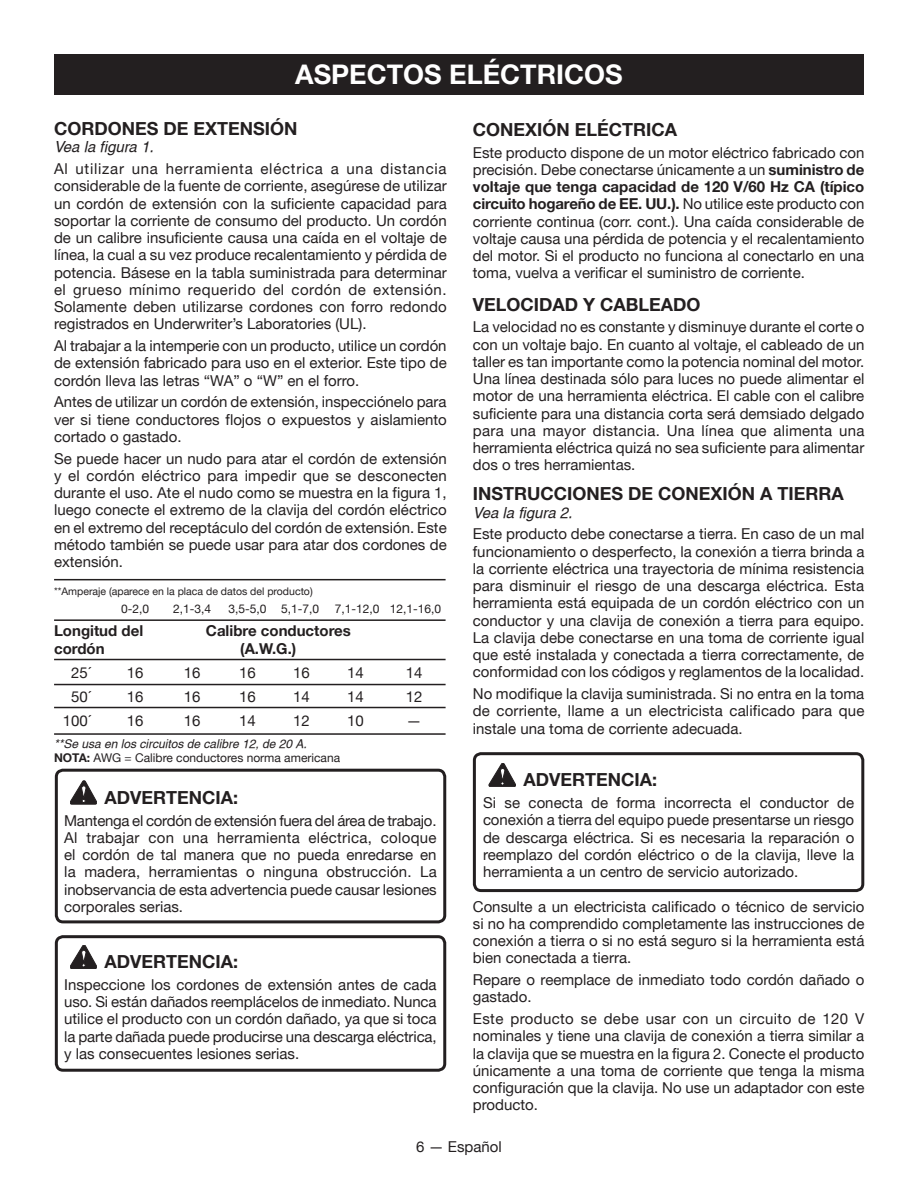
<style>
.page{position:relative;width:918px;height:1188px;background:#fff}
.page>*{position:absolute;margin:0;border:0;box-sizing:border-box;transform-origin:0 0}
.HEADING{font:700 27px "Helvetica Neue";color:#fff}
.Warning{font:700 18px "Helvetica Neue";color:#231f20}
.Heading_2{font:700 18px "Helvetica Neue";color:#231f20}
.Heading_w_figure{font:700 18px "Helvetica Neue";color:#231f20}
.Heading_1__no_space{font:700 18px "Helvetica Neue";color:#231f20}
.Body_text{font:15px/17.2px "Helvetica Neue";color:#231f20;text-align:justify}
.Warning_Text{font:15px/17.2px "Helvetica Neue";color:#231f20;text-align:justify}
.Body_text_not_justif{font:15px/17.2px "Helvetica Neue";color:#231f20;text-align:justify}
.t1{font:700 15px "Helvetica Neue";color:#231f20}
.See_figure{font:italic 15px "Helvetica";color:#231f20}
.t2{font:12px "Helvetica Neue";color:#231f20}
.t3{font:italic 12px "Helvetica";color:#231f20}
.t4{font:10.5px "Helvetica Neue";color:#231f20}
.s1{font-weight:700}
</style>
<div class="page">
<div style="left:54px;top:54px;width:810px;height:40px;background:#231f20"></div>
<svg style="left:70px;top:781px;width:27px;height:23px"></svg>
<svg style="left:70px;top:945px;width:27px;height:24px"></svg>
<svg style="left:489px;top:763px;width:27px;height:24px"></svg>
<hr style="left:54px;top:659px;width:392px;height:1px;background:#231f20">
<hr style="left:54px;top:684px;width:392px;height:1px;background:#231f20">
<hr style="left:54px;top:707px;width:392px;height:1px;background:#231f20">
<hr style="left:54px;top:733px;width:392px;height:2px;background:#231f20">
<hr style="left:54px;top:579px;width:392px;height:1px;background:#231f20">
<hr style="left:54px;top:619px;width:392px;height:2px;background:#231f20">
<div style="left:473px;top:752px;width:391px;height:140px;border:3px solid #231f20;border-radius:7px"></div>
<div style="left:55px;top:935px;width:391px;height:137px;border:3px solid #231f20;border-radius:7px"></div>
<div style="left:55px;top:769px;width:391px;height:154px;border:3px solid #231f20;border-radius:7px"></div>
<p class="HEADING" style="left:295px;top:58px;width:329px">ASPECTOS ELÉCTRICOS</p>
<p class="Heading_1__no_space" style="left:54px;top:117px;width:245px">CORDONES DE EXTENSIÓN</p>
<p class="See_figure" style="left:54px;top:138px;width:101px">Vea la figura 1.</p>
<p class="Body_text" style="left:54px;top:160px;width:394px">Al utilizar una herramienta eléctrica a una distancia considerable de la fuente de corriente, asegúrese de utilizar un cordón de extensión con la suficiente capacidad para soportar la corriente de consumo del producto. Un cordón de un calibre insuficiente causa una caída en el voltaje de línea, la cual a su vez produce recalentamiento y pérdida de potencia. Básese en la tabla suministrada para determinar el grueso mínimo requerido del cordón de extensión.<br>Solamente deben utilizarse cordones con forro redondo registrados en Underwriter’s Laboratories (UL).</p>
<p class="Body_text" style="left:54px;top:337px;width:394px">Al trabajar a la intemperie con un producto, utilice un cordón de extensión fabricado para uso en el exterior. Este tipo de cordón lleva las letras “WA” o “W” en el forro.</p>
<p class="Body_text" style="left:54px;top:393px;width:394px">Antes de utilizar un cordón de extensión, inspecciónelo para ver si tiene conductores flojos o expuestos y aislamiento cortado o gastado.</p>
<p class="Body_text" style="left:54px;top:449px;width:394px">Se puede hacer un nudo para atar el cordón de extensión y el cordón eléctrico para impedir que se desconecten durante el uso. Ate el nudo como se muestra en la figura 1, luego conecte el extremo de la clavija del cordón eléctrico en el extremo del receptáculo del cordón de extensión. Este método también se puede usar para atar dos cordones de extensión.</p>
<p class="t4" style="left:54px;top:585px;width:260px">**Amperaje (aparece en la placa de datos del producto)</p>
<p class="t2" style="left:121px;top:602px;width:30px">0-2,0</p>
<p class="t2" style="left:173px;top:602px;width:40px">2,1-3,4</p>
<p class="t2" style="left:229px;top:602px;width:92px">3,5-5,0 5,1-7,0</p>
<p class="t2" style="left:335px;top:602px;width:108px">7,1-12,0 12,1-16,0</p>
<p class="t1" style="left:54px;top:621px;width:91px">Longitud del</p>
<p class="t1" style="left:206px;top:621px;width:146px">Calibre conductores</p>
<p class="t1" style="left:54px;top:639px;width:52px">cordón</p>
<p class="t1" style="left:240px;top:639px;width:58px">(A.W.G.)</p>
<p class="Body_text" style="left:71px;top:663px;width:22px">25´</p>
<p class="Body_text" style="left:127px;top:663px;width:18px">16</p>
<p class="Body_text" style="left:184px;top:663px;width:18px">16</p>
<p class="Body_text" style="left:239px;top:663px;width:18px">16</p>
<p class="Body_text" style="left:293px;top:663px;width:18px">16</p>
<p class="Body_text" style="left:347px;top:663px;width:18px">14</p>
<p class="Body_text" style="left:406px;top:663px;width:18px">14</p>
<p class="Body_text" style="left:71px;top:688px;width:22px">50´</p>
<p class="Body_text" style="left:127px;top:688px;width:18px">16</p>
<p class="Body_text" style="left:184px;top:688px;width:18px">16</p>
<p class="Body_text" style="left:239px;top:688px;width:18px">16</p>
<p class="Body_text" style="left:293px;top:688px;width:18px">14</p>
<p class="Body_text" style="left:347px;top:688px;width:18px">14</p>
<p class="Body_text" style="left:406px;top:688px;width:18px">12</p>
<p class="Body_text" style="left:63px;top:712px;width:30px">100´</p>
<p class="Body_text" style="left:127px;top:712px;width:18px">16</p>
<p class="Body_text" style="left:184px;top:712px;width:18px">16</p>
<p class="Body_text" style="left:239px;top:712px;width:18px">14</p>
<p class="Body_text" style="left:293px;top:712px;width:18px">12</p>
<p class="Body_text" style="left:347px;top:712px;width:18px">10</p>
<p class="Body_text" style="left:407px;top:712px;width:16px">—</p>
<p class="t3" style="left:54px;top:736px;width:254px">**Se usa en los circuitos de calibre 12, de 20 A.</p>
<p class="t2" style="left:54px;top:751px;width:288px"><span class="s1">NOTA:</span> AWG = Calibre conductores norma americana</p>
<p class="Warning" style="left:105px;top:786px;width:135px">ADVERTENCIA:</p>
<p class="Warning_Text" style="left:64px;top:811px;width:374px">Mantenga el cordón de extensión fuera del área de trabajo.<br>Al trabajar con una herramienta eléctrica, coloque el cordón de tal manera que no pueda enredarse en la madera, herramientas o ninguna obstrucción. La inobservancia de esta advertencia puede causar lesiones corporales serias.</p>
<p class="Heading_2" style="left:473px;top:118px;width:206px">CONEXIÓN ELÉCTRICA</p>
<p class="Body_text" style="left:473px;top:144px;width:393px">Este producto dispone de un motor eléctrico fabricado con precisión. Debe conectarse únicamente a un <span class="s1">suministro de voltaje que tenga capacidad de 120 V/60 Hz CA (típico circuito hogareño de EE. UU.).</span> No utilice este producto con corriente continua (corr. cont.). Una caída considerable de voltaje causa una pérdida de potencia y el recalentamiento del motor. Si el producto no funciona al conectarlo en una toma, vuelva a verificar el suministro de corriente.</p>
<p class="Heading_2" style="left:473px;top:293px;width:229px">VELOCIDAD Y CABLEADO</p>
<p class="Body_text" style="left:473px;top:318px;width:393px">La velocidad no es constante y disminuye durante el corte o con un voltaje bajo. En cuanto al voltaje, el cableado de un taller es tan importante como la potencia nominal del motor.<br>Una línea destinada sólo para luces no puede alimentar el motor de una herramienta eléctrica. El cable con el calibre suficiente para una distancia corta será demsiado delgado para una mayor distancia. Una línea que alimenta una herramienta eléctrica quizá no sea suficiente para alimentar dos o tres herramientas.</p>
<p class="Heading_w_figure" style="left:473px;top:483px;width:372px">INSTRUCCIONES DE CONEXIÓN A TIERRA</p>
<p class="See_figure" style="left:473px;top:504px;width:101px">Vea la figura 2.</p>
<p class="Body_text_not_justif" style="left:473px;top:525px;width:393px">Este producto debe conectarse a tierra. En caso de un mal funcionamiento o desperfecto, la conexión a tierra brinda a la corriente eléctrica una trayectoria de mínima resistencia para disminuir el riesgo de una descarga eléctrica. Esta herramienta está equipada de un cordón eléctrico con un conductor y una clavija de conexión a tierra para equipo.<br>La clavija debe conectarse en una toma de corriente igual que esté instalada y conectada a tierra correctamente, de conformidad con los códigos y reglamentos de la localidad.</p>
<p class="Body_text_not_justif" style="left:473px;top:685px;width:393px">No modifique la clavija suministrada. Si no entra en la toma de corriente, llame a un electricista calificado para que instale una toma de corriente adecuada.</p>
<p class="Warning" style="left:523px;top:769px;width:135px">ADVERTENCIA:</p>
<p class="Warning_Text" style="left:483px;top:794px;width:373px">Si se conecta de forma incorrecta el conductor de conexión a tierra del equipo puede presentarse un riesgo de descarga eléctrica. Si es necesaria la reparación o reemplazo del cordón eléctrico o de la clavija, lleve la herramienta a un centro de servicio autorizado.</p>
<p class="Body_text" style="left:473px;top:897px;width:393px">Consulte a un electricista calificado o técnico de servicio si no ha comprendido completamente las instrucciones de conexión a tierra o si no está seguro si la herramienta está bien conectada a tierra.</p>
<p class="Body_text" style="left:473px;top:971px;width:393px">Repare o reemplace de inmediato todo cordón dañado o gastado.</p>
<p class="Body_text" style="left:473px;top:1010px;width:393px">Este producto se debe usar con un circuito de 120 V nominales y tiene una clavija de conexión a tierra similar a la clavija que se muestra en la figura 2. Conecte el producto únicamente a una toma de corriente que tenga la misma configuración que la clavija. No use un adaptador con este producto.</p>
<p class="Warning" style="left:105px;top:951px;width:135px">ADVERTENCIA:</p>
<p class="Warning_Text" style="left:64px;top:976px;width:374px">Inspeccione los cordones de extensión antes de cada uso. Si están dañados reemplácelos de inmediato. Nunca utilice el producto con un cordón dañado, ya que si toca la parte dañada puede producirse una descarga eléctrica, y las consecuentes lesiones serias.</p>
<p class="Body_text" style="left:416px;top:1138px;width:87px">6 — Español</p>
</div>
